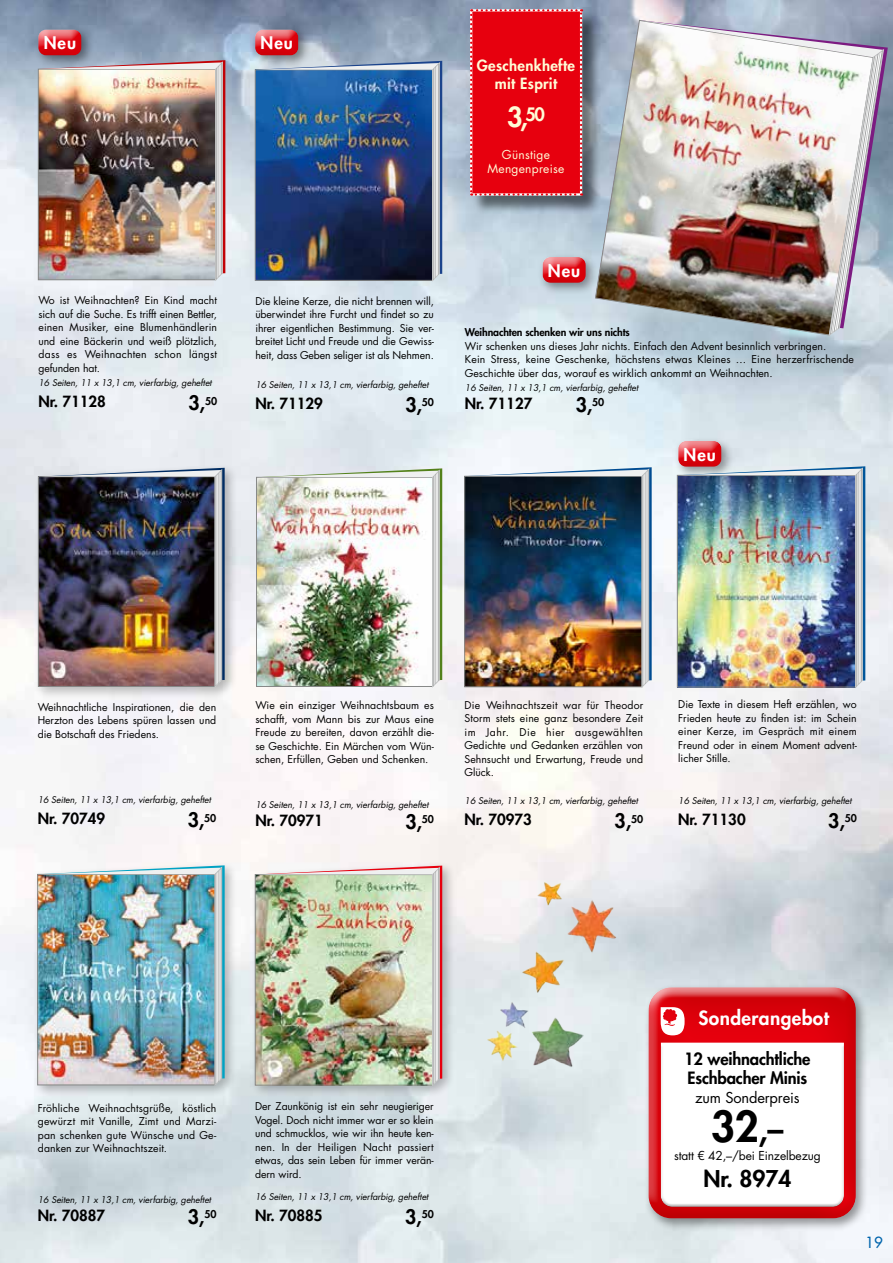
<style>
.page{position:relative;width:893px;height:1263px;background:#fff}
.page>*{position:absolute;margin:0;border:0;box-sizing:border-box;transform-origin:0 0}
.t1{font:800 41.7px "Futura Std";color:#000}
.t2{font:800 27px "Futura Std";color:#fffcd7}
.t3{font:800 22.5px "Futura Std";color:#000}
.t4{font:800 19.5px "Futura Std";color:#000}
.t5{font:800 19.05px "Futura Std";letter-spacing:.02em;color:#fff}
.t6{font:800 16.95px "Futura Std";letter-spacing:.06em;color:#fff}
.t7{font:800 16.5px/18.9px "Futura Std";letter-spacing:-.01em;color:#000}
.t8{font:800 15px "Futura Std";color:#000}
.t9{font:800 15px/18px "Futura Std";letter-spacing:.02em;color:#fffcd7;text-align:center}
.t10{font:500 15px "Futura Std";color:#0064ac}
.t11{font:14.7px "Futura Std";letter-spacing:-.01em;color:#000}
.t12{font:12px "Futura Std";letter-spacing:-.01em;color:#000}
.t13{font:12px/14.4px "Futura Std";letter-spacing:.02em;color:#fffcd7;text-align:center}
.t14{font:10.5px/13.5px "Futura Std";color:#000;text-align:justify}
.t15{font:800 10.5px "Futura Std";letter-spacing:-.01em;color:#000}
.t16{font:italic 9px "Futura Std";letter-spacing:-.01em;color:#000}
.s1{font-size:32.1px}
</style>
<div class="page">
<img style="left:0;top:0;width:893px;height:1263px">
<div style="left:472px;top:11px;width:129px;height:203px;background:#000;opacity:.5"></div>
<svg style="left:470px;top:9px;width:112px;height:187px;background:#e70a18"></svg>
<div style="left:538px;top:253px;width:60px;height:42px;background:#000;opacity:.4"></div>
<div style="left:541px;top:255px;width:45px;height:22px;background:#fff;opacity:.75"></div>
<div style="left:541px;top:258px;width:45px;height:26px;background:#c12;opacity:.3"></div>
<div style="left:644px;top:983px;width:225px;height:248px;background:#000;opacity:.4"></div>
<div style="left:647px;top:984px;width:210px;height:220px;background:#fff;opacity:.75"></div>
<div style="left:647px;top:993px;width:210px;height:225px;background:#c12;opacity:.3"></div>
<div style="left:658px;top:1040px;width:186px;height:7px;background:#fff;opacity:.35"></div>
<div style="left:658px;top:1044px;width:186px;height:163px;background:#fff"></div>
<svg style="left:661px;top:1007px;width:24px;height:28px"></svg>
<div style="left:251px;top:25px;width:60px;height:43px;background:#000;opacity:.4"></div>
<div style="left:254px;top:28px;width:45px;height:21px;background:#fff;opacity:.75"></div>
<div style="left:254px;top:31px;width:45px;height:26px;background:#c12;opacity:.3"></div>
<div style="left:674px;top:437px;width:60px;height:42px;background:#000;opacity:.4"></div>
<div style="left:677px;top:439px;width:45px;height:22px;background:#fff;opacity:.75"></div>
<div style="left:677px;top:442px;width:45px;height:26px;background:#c12;opacity:.3"></div>
<div style="left:251px;top:862px;width:204px;height:236px;background:#000;opacity:.25"></div>
<img style="left:255px;top:866px;width:187px;height:219px">
<div style="left:33px;top:861px;width:205px;height:237px;background:#000;opacity:.25"></div>
<img style="left:38px;top:865px;width:187px;height:220px">
<img style="left:465px;top:467px;width:187px;height:220px">
<div style="left:34px;top:25px;width:60px;height:43px;background:#000;opacity:.4"></div>
<div style="left:37px;top:28px;width:45px;height:21px;background:#fff;opacity:.75"></div>
<div style="left:37px;top:31px;width:45px;height:26px;background:#c12;opacity:.3"></div>
<img style="left:256px;top:468px;width:186px;height:219px">
<img style="left:486px;top:1029px;width:34px;height:34px">
<img style="left:564px;top:899px;width:54px;height:54px">
<img style="left:531px;top:1017px;width:52px;height:51px">
<img style="left:536px;top:878px;width:29px;height:29px">
<img style="left:500px;top:1000px;width:30px;height:29px">
<img style="left:521px;top:947px;width:48px;height:48px">
<img style="left:38px;top:60px;width:187px;height:220px">
<img style="left:255px;top:61px;width:187px;height:220px">
<img style="left:595px;top:20px;width:44px;height:315px">
<img style="left:639px;top:20px;width:245px;height:315px">
<div style="left:34px;top:464px;width:204px;height:236px;background:#000;opacity:.25"></div>
<img style="left:38px;top:468px;width:187px;height:219px">
<img style="left:677px;top:466px;width:188px;height:221px">
<h3 class="t6" style="left:44px;top:32px;width:34px">Neu</h3>
<p class="t14" style="left:38px;top:294px;width:180px">Wo ist Weihnachten? Ein Kind macht sich auf die Suche. Es trifft einen Bettler, einen Musiker, eine Blumenhändlerin und eine Bäckerin und weiß plötzlich, dass es Weihnachten schon längst gefunden hat.</p>
<p class="t16" style="left:38px;top:377px;width:175px">16 Seiten, 11 x 13,1 cm, vierfarbig, geheftet</p>
<h3 class="t8" style="left:38px;top:392px;width:69px">Nr. 71128</h3>
<h3 class="t4" style="left:189px;top:391px;width:30px">3,<sup>50</sup></h3>
<h3 class="t6" style="left:261px;top:32px;width:34px">Neu</h3>
<h3 class="t9" style="left:477px;top:56px;width:100px">Geschenkhefte mit Esprit</h3>
<h2 class="t2" style="left:507px;top:100px;width:39px">3,<sup>50</sup></h2>
<p class="t13" style="left:488px;top:147px;width:78px">Günstige<br>Mengenpreise</p>
<p class="t14" style="left:255px;top:294px;width:180px">Die kleine Kerze, die nicht brennen will, überwindet ihre Furcht und findet so zu ihrer eigentlichen Bestimmung. Sie ver&shy;breitet Licht und Freude und die Gewiss&shy;heit, dass Geben seliger ist als Nehmen.</p>
<p class="t16" style="left:255px;top:379px;width:175px">16 Seiten, 11 x 13,1 cm, vierfarbig, geheftet</p>
<h3 class="t8" style="left:255px;top:394px;width:69px">Nr. 71129</h3>
<h3 class="t4" style="left:405px;top:392px;width:30px">3,<sup>50</sup></h3>
<h3 class="t6" style="left:548px;top:260px;width:34px">Neu</h3>
<p class="t15" style="left:465px;top:326px;width:166px">Weihnachten schenken wir uns nichts</p>
<p class="t14" style="left:465px;top:339px;width:391px;text-align:left">Wir schenken uns dieses Jahr nichts. Einfach den Advent besinnlich verbringen.<br>Kein Stress, keine Geschenke, höchstens etwas Kleines … Eine herzerfrischende<br>Geschichte über das, worauf es wirklich ankommt an Weihnachten.</p>
<p class="t16" style="left:465px;top:382px;width:175px">16 Seiten, 11 x 13,1 cm, vierfarbig, geheftet</p>
<h3 class="t8" style="left:465px;top:394px;width:69px">Nr. 71127</h3>
<h3 class="t4" style="left:576px;top:393px;width:30px">3,<sup>50</sup></h3>
<h3 class="t6" style="left:684px;top:444px;width:34px">Neu</h3>
<p class="t14" style="left:38px;top:700px;width:180px">Weihnachtliche Inspirationen, die den Herzton des Lebens spüren lassen und die Botschaft des Friedens.</p>
<p class="t16" style="left:38px;top:794px;width:175px">16 Seiten, 11 x 13,1 cm, vierfarbig, geheftet</p>
<h3 class="t8" style="left:38px;top:809px;width:69px">Nr. 70749</h3>
<h3 class="t4" style="left:188px;top:808px;width:30px">3,<sup>50</sup></h3>
<p class="t14" style="left:255px;top:698px;width:180px">Wie ein einziger Weihnachtsbaum es schafft, vom Mann bis zur Maus eine Freude zu bereiten, davon erzählt die&shy;se Geschichte. Ein Märchen vom Wün&shy;schen, Erfüllen, Geben und Schenken.</p>
<p class="t16" style="left:255px;top:798px;width:175px">16 Seiten, 11 x 13,1 cm, vierfarbig, geheftet</p>
<h3 class="t8" style="left:255px;top:810px;width:69px">Nr. 70971</h3>
<h3 class="t4" style="left:405px;top:809px;width:30px">3,<sup>50</sup></h3>
<p class="t14" style="left:465px;top:698px;width:180px">Die Weihnachtszeit war für Theodor Storm stets eine ganz besondere Zeit im Jahr. Die hier ausgewählten Gedichte und Gedanken erzählen von Sehnsucht und Erwartung, Freude und Glück.</p>
<p class="t16" style="left:465px;top:795px;width:175px">16 Seiten, 11 x 13,1 cm, vierfarbig, geheftet</p>
<h3 class="t8" style="left:465px;top:810px;width:69px">Nr. 70973</h3>
<h3 class="t4" style="left:615px;top:809px;width:30px">3,<sup>50</sup></h3>
<p class="t14" style="left:678px;top:698px;width:180px">Die Texte in diesem Heft erzählen, wo Frieden heute zu finden ist: im Schein einer Kerze, im Gespräch mit einem Freund oder in einem Moment advent&shy;licher Stille.</p>
<p class="t16" style="left:678px;top:795px;width:175px">16 Seiten, 11 x 13,1 cm, vierfarbig, geheftet</p>
<h3 class="t8" style="left:678px;top:810px;width:69px">Nr. 71130</h3>
<h3 class="t4" style="left:828px;top:808px;width:30px">3,<sup>50</sup></h3>
<p class="t14" style="left:38px;top:1101px;width:180px">Fröhliche Weihnachtsgrüße, köstlich gewürzt mit Vanille, Zimt und Marzi&shy;pan schenken gute Wünsche und Ge&shy;danken zur Weihnachtszeit.</p>
<p class="t16" style="left:38px;top:1194px;width:175px">16 Seiten, 11 x 13,1 cm, vierfarbig, geheftet</p>
<h3 class="t8" style="left:38px;top:1206px;width:69px">Nr. 70887</h3>
<h3 class="t4" style="left:188px;top:1204px;width:30px">3,<sup>50</sup></h3>
<p class="t14" style="left:255px;top:1100px;width:180px">Der Zaunkönig ist ein sehr neugieriger Vogel. Doch nicht immer war er so klein und schmucklos, wie wir ihn heute ken&shy;nen. In der Heiligen Nacht passiert etwas, das sein Leben für immer verän&shy;dern wird.</p>
<p class="t16" style="left:255px;top:1191px;width:175px">16 Seiten, 11 x 13,1 cm, vierfarbig, geheftet</p>
<h3 class="t8" style="left:255px;top:1206px;width:69px">Nr. 70885</h3>
<h3 class="t4" style="left:405px;top:1204px;width:30px">3,<sup>50</sup></h3>
<h3 class="t5" style="left:698px;top:1005px;width:132px">Sonderangebot</h3>
<h3 class="t7" style="left:684px;top:1050px;width:128px">12 weihnachtliche<br>Eschbacher Minis</h3>
<h3 class="t11" style="left:695px;top:1088px;width:106px">zum Sonderpreis</h3>
<h1 class="t1" style="left:711px;top:1100px;width:74px">32<span class="s1">,–</span></h1>
<p class="t12" style="left:674px;top:1148px;width:148px">statt € 42,–/bei Einzelbezug</p>
<h3 class="t3" style="left:703px;top:1165px;width:90px">Nr. 8974</h3>
<h3 class="t10" style="left:865px;top:1233px;width:19px">19</h3>
</div>
